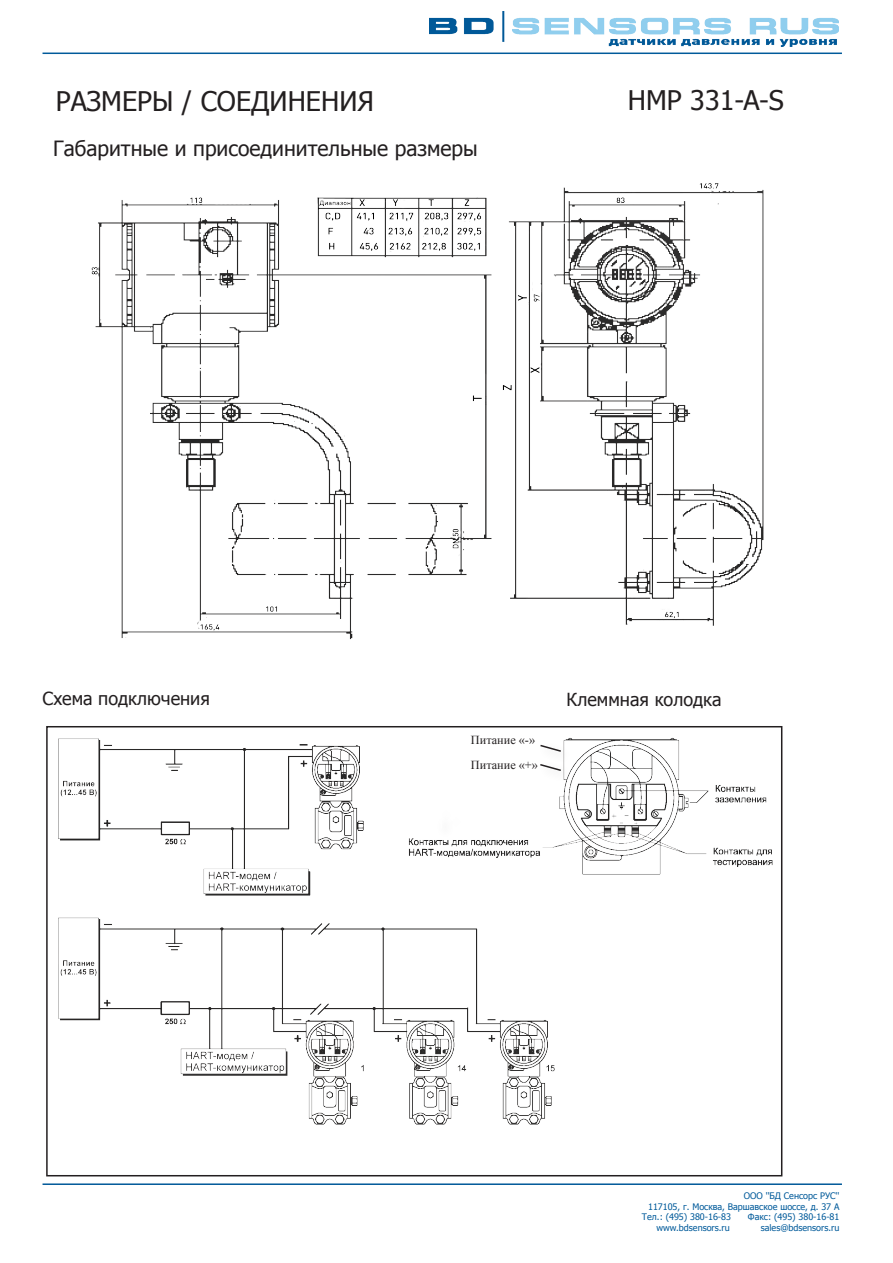
<style>
.page{position:relative;width:893px;height:1263px;background:#fff}
.page>*{position:absolute;margin:0;border:0;box-sizing:border-box;transform-origin:0 0}
.t1{font:27px "Tahoma";color:#231f20}
.t2{font:21px "Tahoma";color:#231f20}
.t3{font:18px "Tahoma";color:#231f20}
.t4{font:12.3px "Times New Roman";color:#231f20}
.t5{font:9px "Tahoma";color:#005a9a}
</style>
<div class="page">
<img style="left:429px;top:12px;width:410px;height:34px">
<hr style="left:43px;top:53px;width:799px;height:1px;background:#005a9a">
<hr style="left:43px;top:1183px;width:799px;height:2px;background:#005999">
<img style="left:91px;top:183px;width:673px;height:457px">
<img style="left:58px;top:737px;width:715px;height:388px">
<div style="left:46px;top:726px;width:736px;height:450px;border:2px solid #231f20"></div>
<div style="left:435px;top:811px;width:20px;height:29px;background:#fefefe"></div>
<div style="left:445px;top:811px;width:19px;height:19px;background:#fff"></div>
<div style="left:535px;top:739px;width:37px;height:24px;background:#231f20;opacity:.2"></div>
<svg style="left:539px;top:744px;width:24px;height:9px"></svg>
<div style="left:535px;top:759px;width:37px;height:23px;background:#231f20;opacity:.2"></div>
<svg style="left:538px;top:763px;width:25px;height:9px"></svg>
<div style="left:436px;top:804px;width:19px;height:20px;background:#fff"></div>
<p class="t1" style="left:56px;top:83px;width:320px">РАЗМЕРЫ / СОЕДИНЕНИЯ</p>
<p class="t1" style="left:628px;top:83px;width:157px">HMP 331-A-S</p>
<p class="t2" style="left:53px;top:134px;width:426px">Габаритные и присоединительные размеры</p>
<p class="t3" style="left:43px;top:686px;width:169px">Схема подключения</p>
<p class="t3" style="left:567px;top:688px;width:156px">Клеммная колодка</p>
<p class="t4" style="left:471px;top:731px;width:66px">Питание «-»</p>
<p class="t4" style="left:471px;top:757px;width:69px">Питание «+»</p>
<p class="t5" style="left:744px;top:1189px;width:97px">ООО ''БД Сенсорс РУС''</p>
<p class="t5" style="left:648px;top:1200px;width:193px">117105, г. Москва, Варшавское шоссе, д. 37 А</p>
<p class="t5" style="left:642px;top:1211px;width:91px">Тел.: (495) 380-16-83</p>
<p class="t5" style="left:748px;top:1211px;width:93px">Факс: (495) 380-16-81</p>
<p class="t5" style="left:656px;top:1222px;width:75px">www.bdsensors.ru</p>
<p class="t5" style="left:761px;top:1222px;width:80px">sales@bdsensors.ru</p>
</div>
